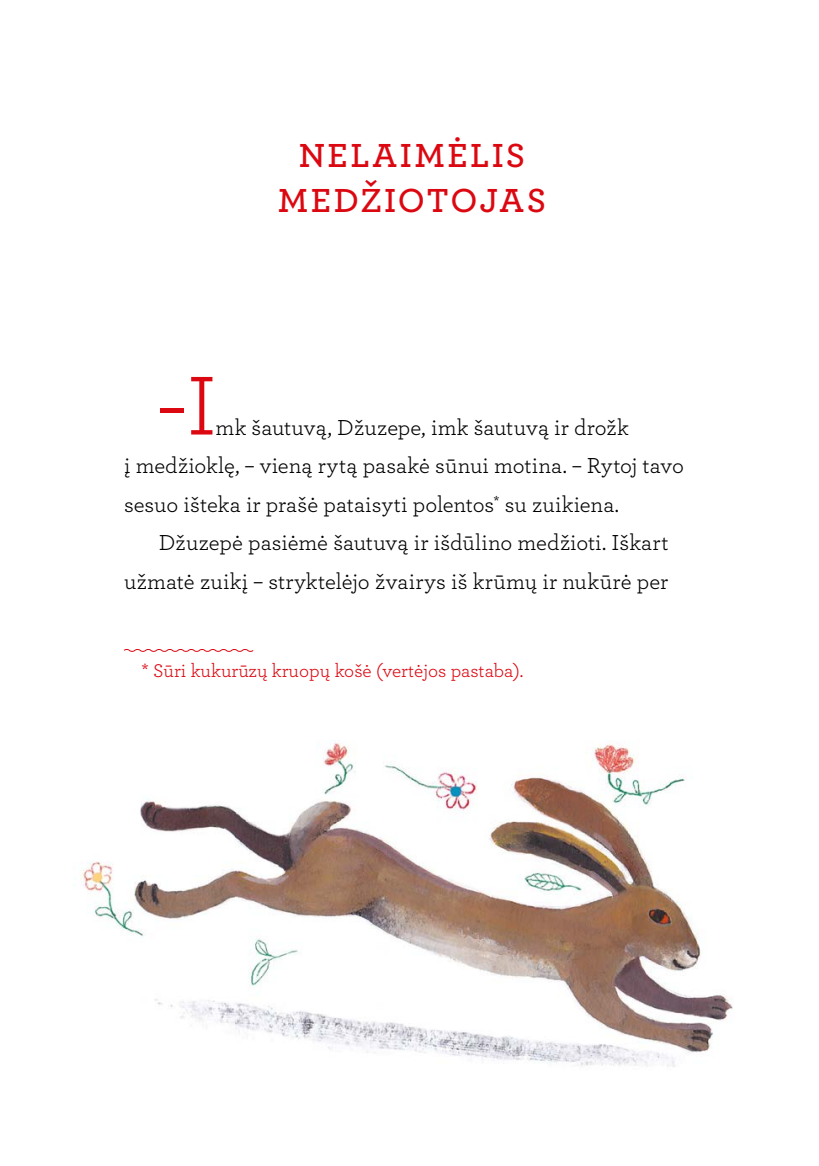
<style>
.page{position:relative;width:819px;height:1166px;background:#fff}
.page>*{position:absolute;margin:0;border:0;box-sizing:border-box;transform-origin:0 0}
.t1{font:87.5px "Archer";color:#dc0811;scale:.7 1}
.t2{font:600 35px/45.5px "Archer";letter-spacing:.065em;color:#dc0811;text-align:center}
.t3{font:22.75px/38.5px "Archer";letter-spacing:.005em;color:#000}
.t4{font:19.25px "Archer";color:#dc0811}
</style>
<div class="page">
<img style="left:74px;top:741px;width:659px;height:326px">
<svg style="left:124px;top:649px;width:130px;height:3px"></svg>
<h2 class="t2" style="left:278px;top:130px;width:269px">NELAIMĖLIS<br>MEDŽIOTOJAS</h2>
<h1 class="t1" style="left:159px;top:345px;width:85px">–I</h1>
<p class="t3" style="left:124px;top:407px;width:561px;text-indent:91px">mk šautuvą, Džuzepe, imk šautuvą ir drožk<br>į medžioklę, – vieną rytą pasakė sūnui motina. – Rytoj tavo sesuo išteka ir prašė pataisyti polentos<sup>*</sup> su zuikiena.</p>
<p class="t3" style="left:124px;top:522px;width:546px;text-align:right">Džuzepė pasiėmė šautuvą ir išdūlino medžioti. Iškart užmatė zuikį – stryktelėjo žvairys iš krūmų ir nukūrė per</p>
<p class="t4" style="left:141px;top:657px;width:383px">* Sūri kukurūzų kruopų košė (vertėjos pastaba).</p>
</div>
